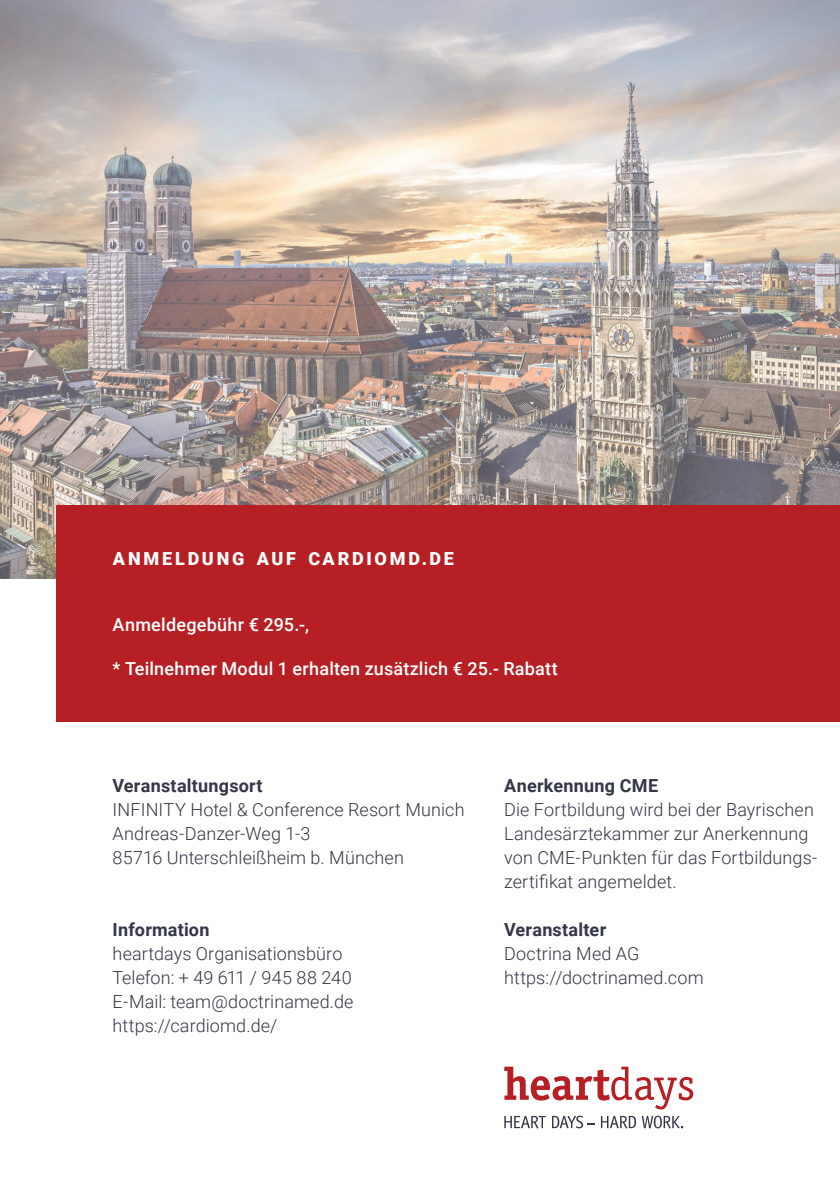
<style>
.page{position:relative;width:840px;height:1191px;background:#fff}
.page>*{position:absolute;margin:0;border:0;box-sizing:border-box;transform-origin:0 0}
.t1{font:300 18px/24px "Roboto";letter-spacing:.005em;color:#333746}
.t2{font:500 18px "Roboto";letter-spacing:.015em;color:#fff}
.t3{font:700 18px "Roboto";letter-spacing:.015em;color:#333746}
.t4{font:900 18px "Roboto";letter-spacing:.155em;color:#fff}
</style>
<div class="page">
<img style="left:0;top:0;width:839px;height:578px">
<div style="left:57px;top:505px;width:782px;height:217px;background:#b62024"></div>
<svg style="left:504px;top:1066px;width:188px;height:43px"></svg>
<svg style="left:600px;top:1115px;width:83px;height:13px"></svg>
<svg style="left:504px;top:1115px;width:90px;height:13px"></svg>
<p class="t4" style="left:113px;top:546px;width:342px">ANMELDUNG AUF CARDIOMD.DE</p>
<p class="t2" style="left:113px;top:612px;width:198px">Anmeldegebühr € 295.-,</p>
<p class="t2" style="left:113px;top:655px;width:446px">* Teilnehmer Modul 1 erhalten zusätzlich € 25.- Rabatt</p>
<p class="t3" style="left:113px;top:773px;width:151px">Veranstaltungsort</p>
<p class="t1" style="left:113px;top:797px;width:353px">INFINITY Hotel &amp; Conference Resort Munich<br>Andreas-Danzer-Weg 1-3<br>85716 Unterschleißheim b. München</p>
<p class="t3" style="left:113px;top:917px;width:98px">Information</p>
<p class="t1" style="left:113px;top:941px;width:242px">heartdays Organisationsbüro<br>Telefon: + 49 611 / 945 88 240<br>E-Mail: team@doctrinamed.de https://cardiomd.de/</p>
<p class="t3" style="left:504px;top:773px;width:155px">Anerkennung CME</p>
<p class="t1" style="left:504px;top:797px;width:314px">Die Fortbildung wird bei der Bayrischen Landesärztekammer zur Anerkennung von CME-Punkten für das Fortbildungs&shy;zertifikat angemeldet.</p>
<p class="t3" style="left:504px;top:917px;width:103px">Veranstalter</p>
<p class="t1" style="left:504px;top:941px;width:201px">Doctrina Med AG https://doctrinamed.com</p>
</div>
